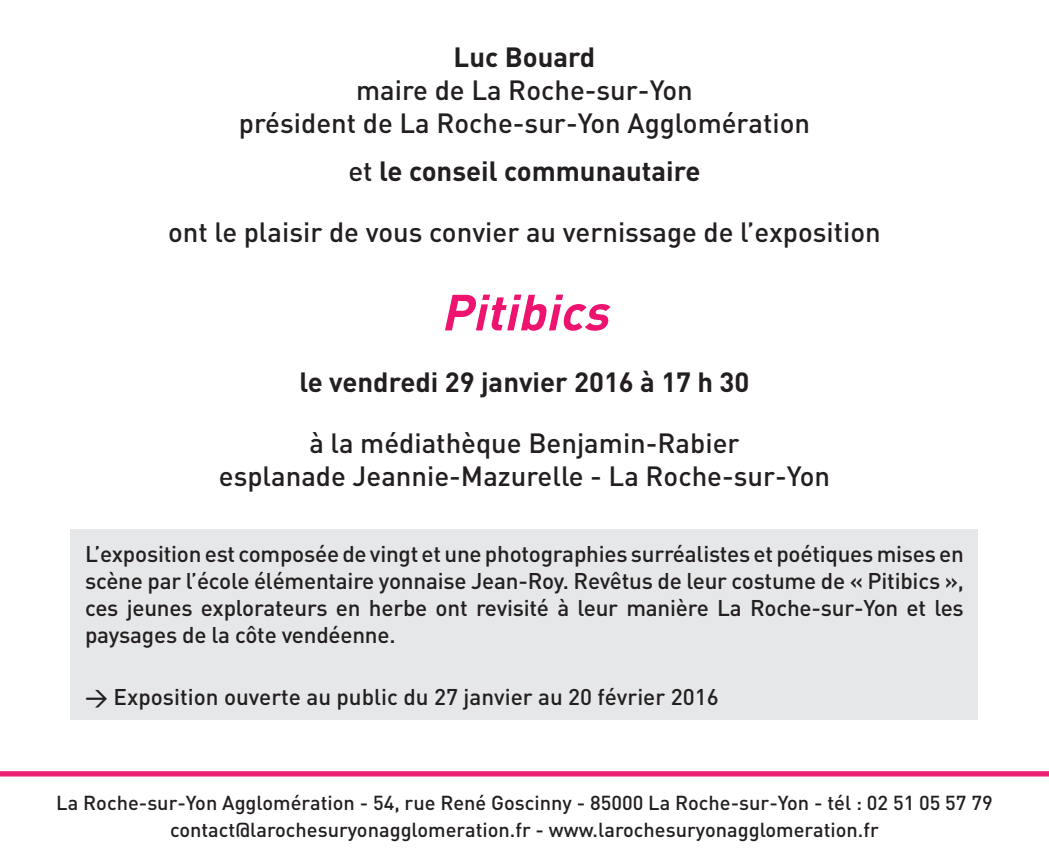
<style>
.page{position:relative;width:1049px;height:849px;background:#fff}
.page>*{position:absolute;margin:0;border:0;box-sizing:border-box;transform-origin:0 0}
.t1{font:italic 700 50px "DIN";color:#ed136f}
.t2{font:500 27.5px "DIN";color:#231f20}
.t3{font:700 27.5px "DIN";color:#231f20}
.t4{font:500 22.5px/27px "DIN";letter-spacing:-.01em;color:#231f20;text-align:justify}
.colaborate_regular_c{font:500 20px "DIN";color:#231f20}
.s1{font-weight:500}
</style>
<div class="page">
<div style="left:71px;top:529px;width:907px;height:190px;background:#e6e7e9"></div>
<div style="left:0;top:771px;width:1049px;height:5px;background:#ec2275"></div>
<p class="t3" style="left:454px;top:40px;width:143px">Luc Bouard</p>
<p class="t2" style="left:356px;top:73px;width:338px">maire de La Roche-sur-Yon</p>
<p class="t2" style="left:239px;top:106px;width:573px">président de La Roche-sur-Yon Agglomération</p>
<p class="t3" style="left:348px;top:153px;width:353px"><span class="s1">et</span> le conseil communautaire</p>
<p class="t2" style="left:168px;top:214px;width:714px">ont le plaisir de vous convier au vernissage de l’exposition</p>
<p class="t1" style="left:441px;top:280px;width:182px">Pitibics</p>
<p class="t3" style="left:299px;top:364px;width:451px">le vendredi 29 janvier 2016 à 17 h 30</p>
<p class="t2" style="left:309px;top:425px;width:432px">à la médiathèque Benjamin-Rabier</p>
<p class="t2" style="left:219px;top:458px;width:613px">esplanade Jeannie-Mazurelle - La Roche-sur-Yon</p>
<p class="t4" style="left:85px;top:539px;width:880px">L’exposition est composée de vingt et une photographies surréalistes et poétiques mises en scène par l’école élémentaire yonnaise Jean-Roy. Revêtus de leur costume de « Pitibics », ces jeunes explorateurs en herbe ont revisité à leur manière La Roche-sur‑Yon et les paysages de la côte vendéenne.</p>
<p class="t4" style="left:85px;top:683px;width:635px">&gt; Exposition ouverte au public du 27 janvier au 20 février 2016</p>
<p class="colaborate_regular_c" style="left:56px;top:789px;width:938px">La Roche-sur-Yon Agglomération - 54, rue René Goscinny - 85000 La Roche-sur-Yon - tél : 02 51 05 57 79</p>
<p class="colaborate_regular_c" style="left:170px;top:817px;width:710px">contact@larochesuryonagglomeration.fr - www.larochesuryonagglomeration.fr</p>
</div>
